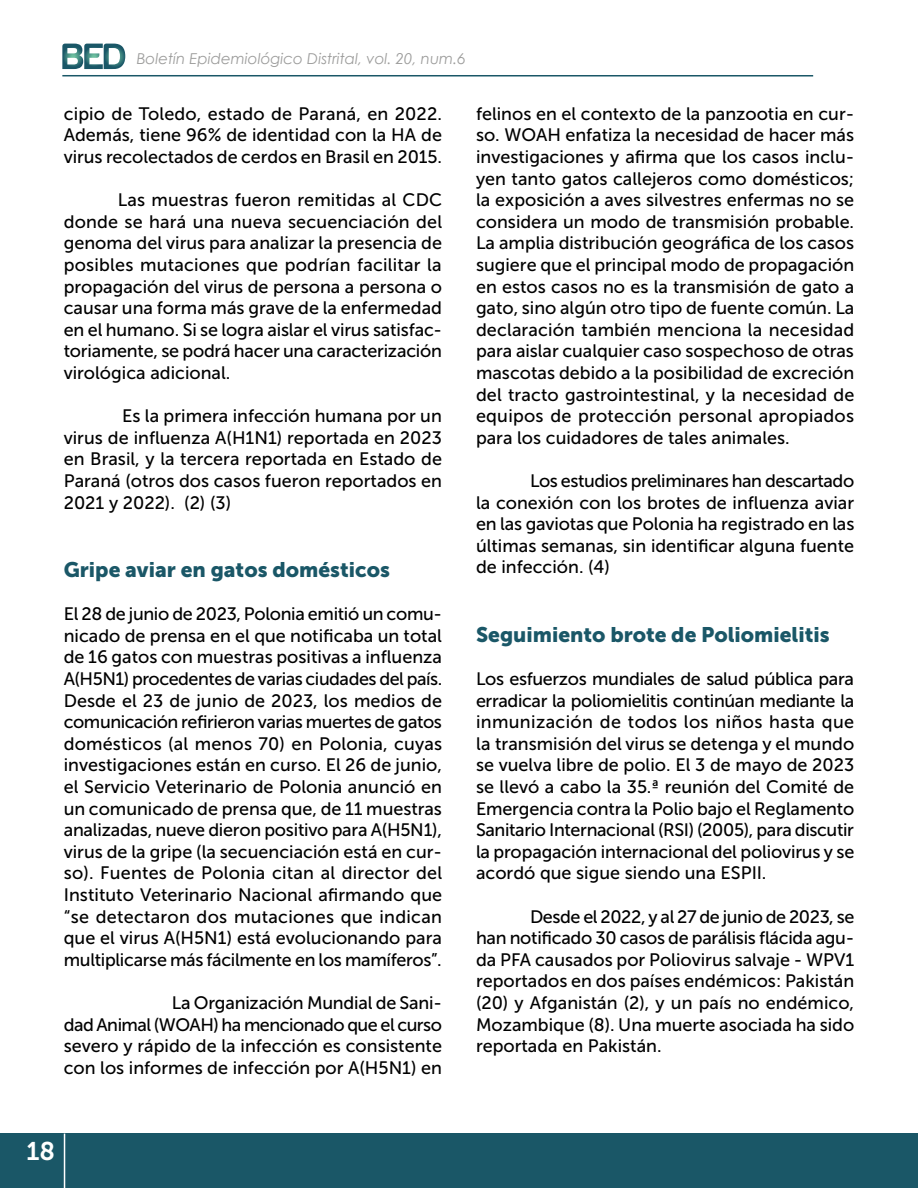
<style>
.page{position:relative;width:918px;height:1188px;background:#fff}
.page>*{position:absolute;margin:0;border:0;box-sizing:border-box;transform-origin:0 0}
.t1{font:25.5px "Museo Sans 700";color:#fff}
.t2{font:21px "Museo Sans 900";color:#1a5767}
.t3{font:18px/21.6px "Museo Sans 500";color:#000;text-align:justify}
.t4{font:italic 15px "Century Gothic";color:#9d9d9c}
</style>
<div class="page">
<div style="left:0;top:1134px;width:918px;height:54px;background:#1a5767"></div>
<hr style="left:62px;top:75px;width:751px;height:2px;background:#1a5767">
<svg style="left:62px;top:44px;width:63px;height:25px"></svg>
<hr style="left:64px;top:1134px;width:1px;height:54px;background:#fff">
<p class="t4" style="left:137px;top:48px;width:330px">Boletín Epidemiológico Distrital, vol. 20, num.6</p>
<p class="t3" style="left:64px;top:103px;width:380px">cipio de Toledo, estado de Paraná, en 2022.<br>Además, tiene 96% de identidad con la HA de virus recolectados de cerdos en Brasil en 2015.</p>
<p class="t3" style="left:64px;top:189px;width:380px;text-indent:54px">Las muestras fueron remitidas al CDC donde se hará una nueva secuenciación del genoma del virus para analizar la presencia de posibles mutaciones que podrían facilitar la propagación del virus de persona a persona o causar una forma más grave de la enfermedad en el humano. Si se logra aislar el virus satisfac&shy;toriamente, se podrá hacer una caracterización virológica adicional.</p>
<p class="t3" style="left:64px;top:405px;width:380px;text-indent:58px">Es la primera infección humana por un virus de influenza A(H1N1) reportada en 2023 en Brasil, y la tercera reportada en Estado de Paraná (otros dos casos fueron reportados en 2021 y 2022). (2) (3)</p>
<p class="t2" style="left:64px;top:558px;width:328px">Gripe aviar en gatos domésticos</p>
<p class="t3" style="left:64px;top:603px;width:380px">El 28 de junio de 2023, Polonia emitió un comu&shy;nicado de prensa en el que notificaba un total de 16 gatos con muestras positivas a influenza A(H5N1) procedentes de varias ciudades del país.<br>Desde el 23 de junio de 2023, los medios de comunicación refirieron varias muertes de gatos domésticos (al menos 70) en Polonia, cuyas investigaciones están en curso. El 26 de junio, el Servicio Veterinario de Polonia anunció en un comunicado de prensa que, de 11 muestras analizadas, nueve dieron positivo para A(H5N1), virus de la gripe (la secuenciación está en cur&shy;so). Fuentes de Polonia citan al director del Instituto Veterinario Nacional afirmando que “se detectaron dos mutaciones que indican que el virus A(H5N1) está evolucionando para multiplicarse más fácilmente en los mamíferos”.</p>
<p class="t3" style="left:64px;top:992px;width:380px;text-indent:108px">La Organización Mundial de Sani&shy;dad Animal (WOAH) ha mencionado que el curso severo y rápido de la infección es consistente con los informes de infección por A(H5N1) en</p>
<p class="t3" style="left:476px;top:103px;width:380px">felinos en el contexto de la panzootia en cur&shy;so. WOAH enfatiza la necesidad de hacer más investigaciones y afirma que los casos inclu&shy;yen tanto gatos callejeros como domésticos; la exposición a aves silvestres enfermas no se considera un modo de transmisión probable.<br>La amplia distribución geográfica de los casos sugiere que el principal modo de propagación en estos casos no es la transmisión de gato a gato, sino algún otro tipo de fuente común. La declaración también menciona la necesidad para aislar cualquier caso sospechoso de otras mascotas debido a la posibilidad de excreción del tracto gastrointestinal, y la necesidad de equipos de protección personal apropiados para los cuidadores de tales animales.</p>
<p class="t3" style="left:476px;top:470px;width:380px;text-indent:54px">Los estudios preliminares han descartado la conexión con los brotes de influenza aviar en las gaviotas que Polonia ha registrado en las últimas semanas, sin identificar alguna fuente de infección. (4)</p>
<p class="t2" style="left:476px;top:623px;width:355px">Seguimiento brote de Poliomielitis</p>
<p class="t3" style="left:476px;top:668px;width:380px">Los esfuerzos mundiales de salud pública para erradicar la poliomielitis continúan mediante la inmunización de todos los niños hasta que la transmisión del virus se detenga y el mundo se vuelva libre de polio. El 3 de mayo de 2023 se llevó a cabo la 35.ª reunión del Comité de Emergencia contra la Polio bajo el Reglamento Sanitario Internacional (RSI) (2005), para discutir la propagación internacional del poliovirus y se acordó que sigue siendo una ESPII.</p>
<p class="t3" style="left:476px;top:906px;width:380px;text-indent:54px">Desde el 2022, y al 27 de junio de 2023, se han notificado 30 casos de parálisis flácida agu&shy;da PFA causados por Poliovirus salvaje - WPV1 reportados en dos países endémicos: Pakistán (20) y Afganistán (2), y un país no endémico, Mozambique (8). Una muerte asociada ha sido reportada en Pakistán.</p>
<h1 class="t1" style="left:26px;top:1137px;width:30px">18</h1>
</div>
